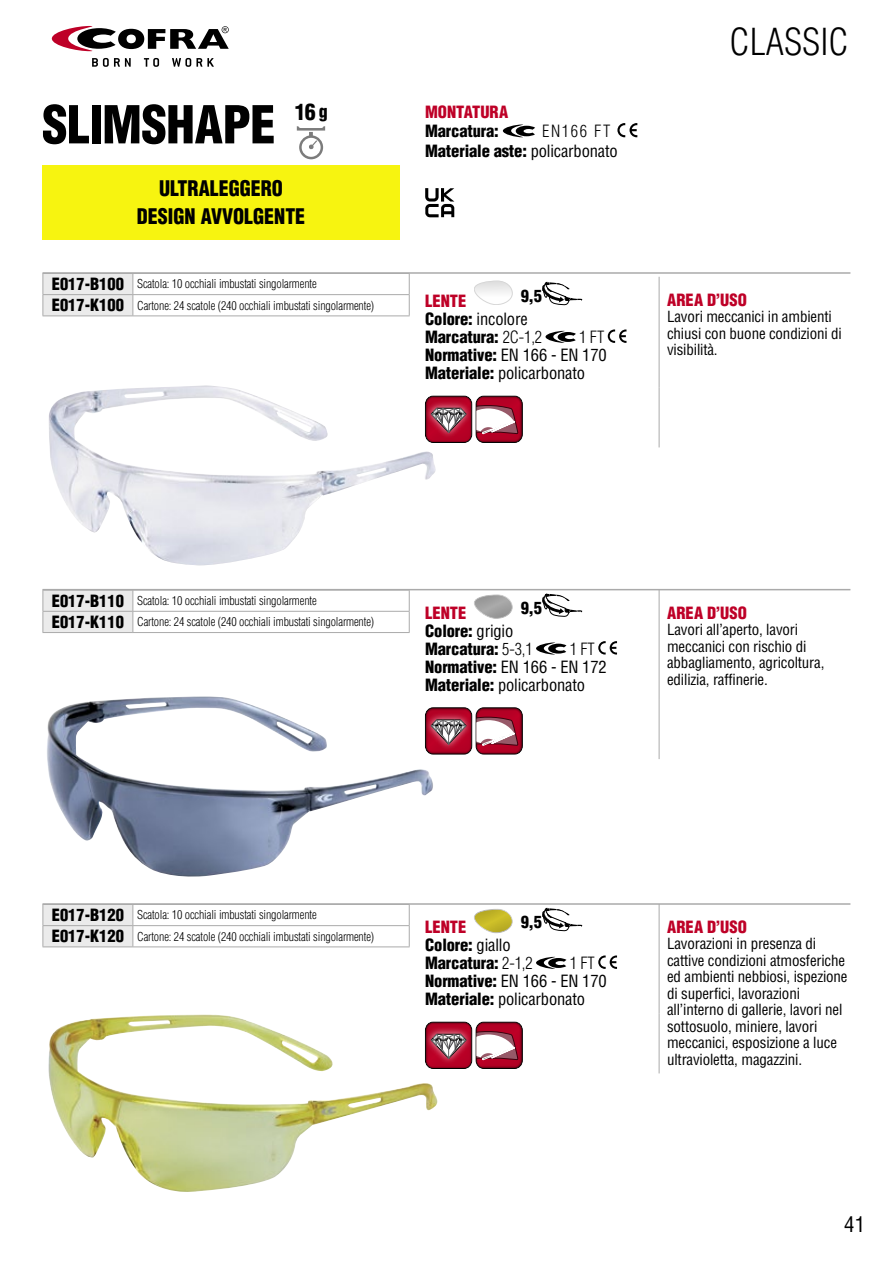
<style>
.page{position:relative;width:893px;height:1263px;background:#fff}
.page>*{position:absolute;margin:0;border:0;box-sizing:border-box;transform-origin:0 0}
.t1{font:900 condensed 51px "Helvetica LT Std";letter-spacing:-.01em;color:#000}
.t2{font:300 condensed 36.3px "Helvetica LT Std";color:#000}
.t3{font:900 condensed 22.05px "Helvetica LT Std";color:#000}
.t4{font:900 condensed 21px/28.2px "Helvetica LT Std";color:#000;text-align:center;scale:.95 1}
.t5{font:condensed 21px "Helvetica LT Std";color:#000}
.t6{font:condensed 16.5px/18px "Helvetica LT Std";letter-spacing:-.01em;color:#000}
.t7{font:900 condensed 16.5px/18px "Helvetica LT Std";letter-spacing:-.01em;color:#000}
.t8{font:900 condensed 16.5px "Helvetica LT Std";color:#be0027}
.t9{font:condensed 15px/16.5px "Helvetica LT Std";letter-spacing:-.01em;color:#000}
.t10{font:300 condensed 12px/21.3px "Helvetica LT Std";letter-spacing:-.01em;color:#000}
.s1{font-size:18px}
.s2{font-weight:300}
.s3{font-weight:400}
.s4{font-weight:900;font-size:16.5px}
.s5{font-weight:900}
</style>
<div class="page">
<div style="left:43px;top:165px;width:357px;height:75px;background:#f7f410"></div>
<svg style="left:297px;top:126px;width:28px;height:33px"></svg>
<svg style="left:503px;top:124px;width:32px;height:13px"></svg>
<svg style="left:617px;top:123px;width:20px;height:14px"></svg>
<svg style="left:425px;top:188px;width:29px;height:29px"></svg>
<img style="left:49px;top:385px;width:387px;height:180px">
<hr style="left:659px;top:277px;width:1px;height:110px;background:#aaa">
<hr style="left:659px;top:387px;width:1px;height:60px;background:#aaa">
<svg style="left:474px;top:281px;width:39px;height:24px"></svg>
<svg style="left:542px;top:281px;width:41px;height:24px"></svg>
<svg style="left:545px;top:331px;width:31px;height:12px"></svg>
<svg style="left:608px;top:329px;width:18px;height:14px"></svg>
<div style="left:422px;top:394px;width:51px;height:49px;background:#000;opacity:.5"></div>
<div style="left:424px;top:400px;width:49px;height:39px;background:#fff;opacity:.75"></div>
<svg style="left:431px;top:408px;width:35px;height:25px"></svg>
<div style="left:474px;top:393px;width:49px;height:50px;background:#000;opacity:.5"></div>
<svg style="left:476px;top:404px;width:42px;height:31px"></svg>
<hr style="left:133px;top:294px;width:277px;height:1px;background:#aaa">
<svg style="left:43px;top:274px;width:90px;height:42px"></svg>
<svg style="left:409px;top:274px;width:1px;height:41px"></svg>
<hr style="left:133px;top:315px;width:277px;height:1px;background:#aaa">
<hr style="left:43px;top:272px;width:807px;height:2px;background:#aaa">
<img style="left:47px;top:696px;width:386px;height:181px">
<hr style="left:659px;top:590px;width:1px;height:109px;background:#aaa">
<hr style="left:659px;top:699px;width:1px;height:60px;background:#aaa">
<div style="left:472px;top:592px;width:41px;height:27px;background:#000;opacity:.5"></div>
<svg style="left:541px;top:590px;width:43px;height:27px"></svg>
<svg style="left:536px;top:642px;width:30px;height:12px"></svg>
<svg style="left:598px;top:641px;width:19px;height:13px"></svg>
<div style="left:422px;top:705px;width:51px;height:50px;background:#000;opacity:.5"></div>
<div style="left:424px;top:712px;width:49px;height:39px;background:#fff;opacity:.75"></div>
<svg style="left:431px;top:719px;width:35px;height:25px"></svg>
<div style="left:474px;top:705px;width:49px;height:49px;background:#000;opacity:.5"></div>
<svg style="left:476px;top:716px;width:42px;height:31px"></svg>
<hr style="left:43px;top:632px;width:90px;height:1px;background:#aaa">
<hr style="left:133px;top:590px;width:277px;height:1px;background:#aaa">
<hr style="left:133px;top:611px;width:277px;height:1px;background:#aaa">
<svg style="left:43px;top:590px;width:90px;height:42px"></svg>
<svg style="left:409px;top:590px;width:1px;height:42px"></svg>
<hr style="left:133px;top:632px;width:277px;height:1px;background:#aaa">
<hr style="left:43px;top:589px;width:807px;height:1px;background:#aaa">
<img style="left:48px;top:1014px;width:390px;height:178px">
<hr style="left:659px;top:904px;width:1px;height:109px;background:#aaa">
<hr style="left:659px;top:1013px;width:1px;height:60px;background:#aaa">
<div style="left:471px;top:907px;width:42px;height:26px;background:#000;opacity:.5"></div>
<svg style="left:542px;top:907px;width:41px;height:24px"></svg>
<svg style="left:536px;top:957px;width:30px;height:12px"></svg>
<svg style="left:598px;top:955px;width:19px;height:14px"></svg>
<div style="left:422px;top:1020px;width:51px;height:49px;background:#000;opacity:.5"></div>
<div style="left:424px;top:1026px;width:49px;height:39px;background:#fff;opacity:.75"></div>
<svg style="left:431px;top:1034px;width:35px;height:25px"></svg>
<div style="left:474px;top:1019px;width:49px;height:50px;background:#000;opacity:.5"></div>
<svg style="left:476px;top:1030px;width:42px;height:31px"></svg>
<hr style="left:133px;top:925px;width:277px;height:1px;background:#aaa">
<svg style="left:43px;top:905px;width:90px;height:42px"></svg>
<svg style="left:409px;top:905px;width:1px;height:41px"></svg>
<hr style="left:133px;top:946px;width:277px;height:1px;background:#aaa">
<hr style="left:43px;top:903px;width:807px;height:2px;background:#aaa">
<svg style="left:92px;top:58px;width:39px;height:9px"></svg>
<svg style="left:144px;top:58px;width:15px;height:9px"></svg>
<svg style="left:172px;top:58px;width:42px;height:9px"></svg>
<svg style="left:52px;top:26px;width:177px;height:25px"></svg>
<h1 class="t1" style="left:42px;top:92px;width:235px">SLIMSHAPE</h1>
<h3 class="t3" style="left:295px;top:98px;width:34px">16 <span class="s1">g</span></h3>
<p class="t8" style="left:425px;top:101px;width:84px">MONTATURA</p>
<p class="t7" style="left:425px;top:121px;width:194px;line-height:19.5px;text-indent:117px"><span class="s2">EN166 FT<br></span>Materiale aste: <span class="s3">policarbonato</span></p>
<p class="t7" style="left:425px;top:122px;width:75px">Marcatura:</p>
<h3 class="t4" style="left:137px;top:174px;width:179px">ULTRALEGGERO<br>DESIGN AVVOLGENTE</h3>
<p class="t10" style="left:52px;top:273px;width:324px"><span class="s4">E017-B100</span> Scatola: 10 occhiali imbustati singolarmente<br><span class="s4">E017-K100</span> Cartone: 24 scatole (240 occhiali imbustati singolarmente)</p>
<p class="t7" style="left:425px;top:284px;width:118px;line-height:23.1px;text-indent:95px">9,5<br>Colore: <span class="s3">incolore</span></p>
<p class="t7" style="left:425px;top:328px;width:118px">Marcatura: <span class="s2">2C-1,2</span></p>
<p class="t8" style="left:425px;top:290px;width:43px">LENTE</p>
<p class="t6" style="left:425px;top:328px;width:183px;text-indent:154px"><span class="s2">1 FT<br></span><span class="s5">Normative:</span> EN 166 - EN 170<br><span class="s5">Materiale:</span> policarbonato</p>
<h2 class="t2" style="left:730px;top:19px;width:120px">CLASSIC</h2>
<p class="t8" style="left:667px;top:289px;width:81px">AREA D’USO</p>
<p class="t9" style="left:667px;top:308px;width:176px">Lavori meccanici in ambienti chiusi con buone condizioni di visibilità.</p>
<p class="t10" style="left:52px;top:590px;width:324px"><span class="s4">E017-B110</span> Scatola: 10 occhiali imbustati singolarmente<br><span class="s4">E017-K110</span> Cartone: 24 scatole (240 occhiali imbustati singolarmente)</p>
<p class="t8" style="left:425px;top:602px;width:43px">LENTE</p>
<p class="t7" style="left:521px;top:598px;width:23px">9,5</p>
<p class="t7" style="left:425px;top:621px;width:109px">Colore: <span class="s3">grigio<br></span>Marcatura: <span class="s2">5-3,1</span></p>
<p class="t6" style="left:425px;top:639px;width:183px;text-indent:145px"><span class="s2">1 FT<br></span><span class="s5">Normative:</span> EN 166 - EN 172<br><span class="s5">Materiale:</span> policarbonato</p>
<p class="t8" style="left:667px;top:602px;width:81px">AREA D’USO</p>
<p class="t9" style="left:667px;top:621px;width:159px">Lavori all’aperto, lavori meccanici con rischio di abbagliamento, agricoltura, edilizia, raffinerie.</p>
<p class="t10" style="left:52px;top:904px;width:324px"><span class="s4">E017-B120</span> Scatola: 10 occhiali imbustati singolarmente<br><span class="s4">E017-K120</span> Cartone: 24 scatole (240 occhiali imbustati singolarmente)</p>
<p class="t8" style="left:425px;top:916px;width:43px">LENTE</p>
<p class="t7" style="left:521px;top:913px;width:23px">9,5</p>
<p class="t7" style="left:425px;top:936px;width:109px">Colore: <span class="s3">giallo<br></span>Marcatura: <span class="s2">2-1,2</span></p>
<p class="t6" style="left:425px;top:954px;width:183px;text-indent:145px"><span class="s2">1 FT<br></span><span class="s5">Normative:</span> EN 166 - EN 170<br><span class="s5">Materiale:</span> policarbonato</p>
<p class="t8" style="left:667px;top:916px;width:81px">AREA D’USO</p>
<p class="t9" style="left:667px;top:935px;width:182px">Lavorazioni in presenza di cattive condizioni atmosferiche ed ambienti nebbiosi, ispezione di superfici, lavorazioni all’interno di gallerie, lavori nel sottosuolo, miniere, lavori meccanici, esposizione a luce ultravioletta, magazzini.</p>
<h3 class="t5" style="left:844px;top:1211px;width:22px">41</h3>
</div>
